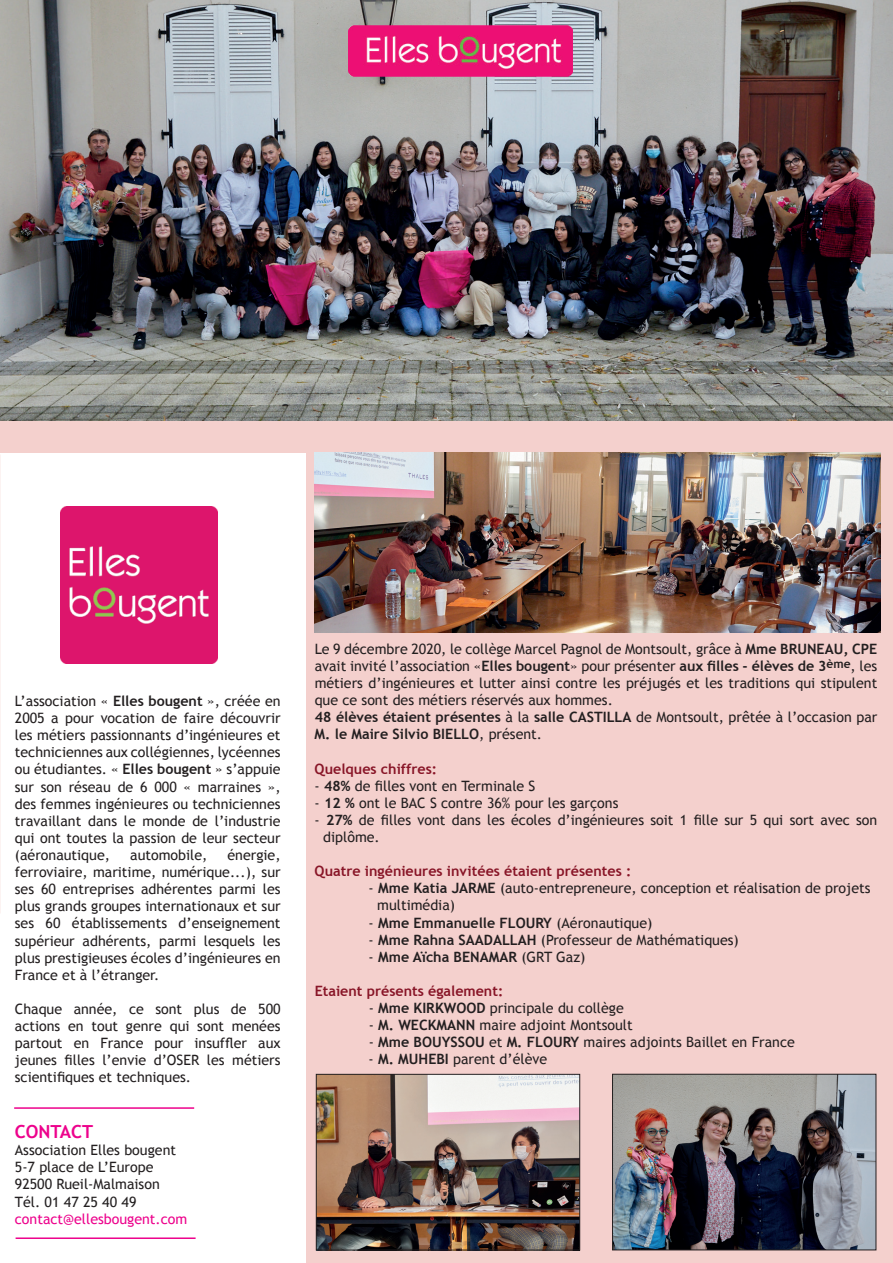
<style>
.page{position:relative;width:893px;height:1263px;background:#fff}
.page>*{position:absolute;margin:0;border:0;box-sizing:border-box;transform-origin:0 0}
.t1{font:700 18px "Trebuchet MS";color:#ed028c}
.t2{font:14.25px/17.1px "Trebuchet MS";color:#231f20}
.t3{font:700 14.25px "Trebuchet MS";color:#881527}
.t4{font:700 14.25px "Trebuchet MS";color:#231f20}
.t5{font:14.25px "Trebuchet MS";color:#ed028c}
.s1{font-weight:700}
.s2{font-weight:400}
</style>
<div class="page">
<div style="left:306px;top:450px;width:587px;height:813px;background:#f4d0cd"></div>
<img style="left:61px;top:506px;width:157px;height:157px">
<div style="left:0;top:0;width:893px;height:452px;background:#f4d0cd"></div>
<img style="left:0;top:0;width:893px;height:421px">
<img style="left:315px;top:452px;width:565px;height:180px">
<img style="left:318px;top:1076px;width:260px;height:172px">
<div style="left:316px;top:1074px;width:264px;height:176px;border:1px solid #231f20"></div>
<img style="left:348px;top:26px;width:224px;height:51px">
<img style="left:614px;top:1076px;width:260px;height:172px">
<div style="left:612px;top:1074px;width:264px;height:176px;border:1px solid #231f20"></div>
<hr style="left:14px;top:1107px;width:180px;height:2px;background:#ed028c">
<hr style="left:16px;top:1237px;width:180px;height:2px;background:#ed028c">
<p class="t2" style="left:15px;top:693px;width:267px;text-align:justify">L’association « <span class="s1">Elles bougent</span> », créée en 2005 a pour vocation de faire découvrir les métiers passionnants d’ingénieures et techniciennes aux collégiennes, lycéennes ou étudiantes. « <span class="s1">Elles bougent</span> » s’appuie sur son réseau de 6 000 « marraines », des femmes ingénieures ou techniciennes travaillant dans le monde de l’industrie qui ont toutes la passion de leur secteur (aéronautique,</p>
<p class="t2" style="left:15px;top:846px;width:267px;text-align:justify;text-indent:213px">énergie, ferroviaire, maritime, numérique...), sur ses 60 entreprises adhérentes parmi les plus grands groupes internationaux et sur ses 60 établissements d’enseignement supérieur adhérents, parmi lesquels les plus prestigieuses écoles d’ingénieures en France et à l’étranger.</p>
<p class="t2" style="left:15px;top:1000px;width:267px;text-align:justify">Chaque année, ce sont plus de 500 actions en tout genre qui sont menées partout en France pour insuffler aux jeunes filles l’envie d’OSER les métiers scientifiques et techniques.</p>
<p class="t1" style="left:15px;top:1120px;width:80px">CONTACT</p>
<p class="t2" style="left:15px;top:1142px;width:163px">Association Elles bougent<br>5-7 place de L’Europe<br>92500 Rueil-Malmaison<br>Tél. 01 47 25 40 49</p>
<p class="t5" style="left:15px;top:1210px;width:174px">contact@ellesbougent.com</p>
<p class="t2" style="left:130px;top:846px;width:79px">automobile,</p>
<p class="t2" style="left:315px;top:640px;width:564px">Le 9 décembre 2020, le collège Marcel Pagnol de Montsoult, grâce à <span class="s1">Mme BRUNEAU, CPE </span>avait invité l’association «<span class="s1">Elles bougent</span>» pour présenter <span class="s1">aux filles - élèves de 3</span><sup>ème</sup>, les métiers d’ingénieures et lutter ainsi contre les préjugés et les traditions qui stipulent que ce sont des métiers réservés aux hommes.<br><span class="s1">48 élèves étaient présentes</span> à la <span class="s1">salle CASTILLA</span> de Montsoult, prêtée à l’occasion par <span class="s1">M. le Maire Silvio BIELLO</span>, présent.</p>
<p class="t3" style="left:315px;top:760px;width:124px">Quelques chiffres:</p>
<p class="t2" style="left:315px;top:777px;width:222px">- <span class="s1">48%</span> de filles vont en Terminale S</p>
<p class="t2" style="left:315px;top:794px;width:305px">- <span class="s1">12 %</span> ont le BAC S contre 36% pour les garçons</p>
<p class="t2" style="left:323px;top:811px;width:556px;text-indent:-9px">- <span class="s1">27%</span> de filles vont dans les écoles d’ingénieures soit 1 fille sur 5 qui sort avec son diplôme.</p>
<p class="t3" style="left:315px;top:862px;width:318px">Quatre ingénieures invitées étaient présentes :</p>
<p class="t2" style="left:377px;top:880px;width:495px;text-indent:-9px">- <span class="s1">Mme Katia JARME</span> (auto-entrepreneure, conception et réalisation de projets multimédia)</p>
<p class="t4" style="left:369px;top:913px;width:285px"><span class="s2">-</span> Mme Emmanuelle FLOURY <span class="s2">(Aéronautique)</span></p>
<p class="t2" style="left:369px;top:931px;width:372px">- <span class="s1">Mme Rahna SAADALLAH</span> (Professeur de Mathématiques)</p>
<p class="t4" style="left:369px;top:948px;width:218px"><span class="s2">-</span> Mme Aïcha BENAMAR <span class="s2">(GRT Gaz)</span></p>
<p class="t3" style="left:315px;top:982px;width:190px">Etaient présents également:</p>
<p class="t2" style="left:369px;top:1000px;width:257px">- <span class="s1">Mme KIRKWOOD</span> principale du collège</p>
<p class="t2" style="left:369px;top:1017px;width:266px">- <span class="s1">M. WECKMANN</span> maire adjoint Montsoult</p>
<p class="t2" style="left:369px;top:1034px;width:428px">- <span class="s1">Mme BOUYSSOU</span> et <span class="s1">M. FLOURY</span> maires adjoints Baillet en France</p>
<p class="t2" style="left:369px;top:1051px;width:180px">- <span class="s1">M. MUHEBI</span> parent d’élève</p>
</div>
